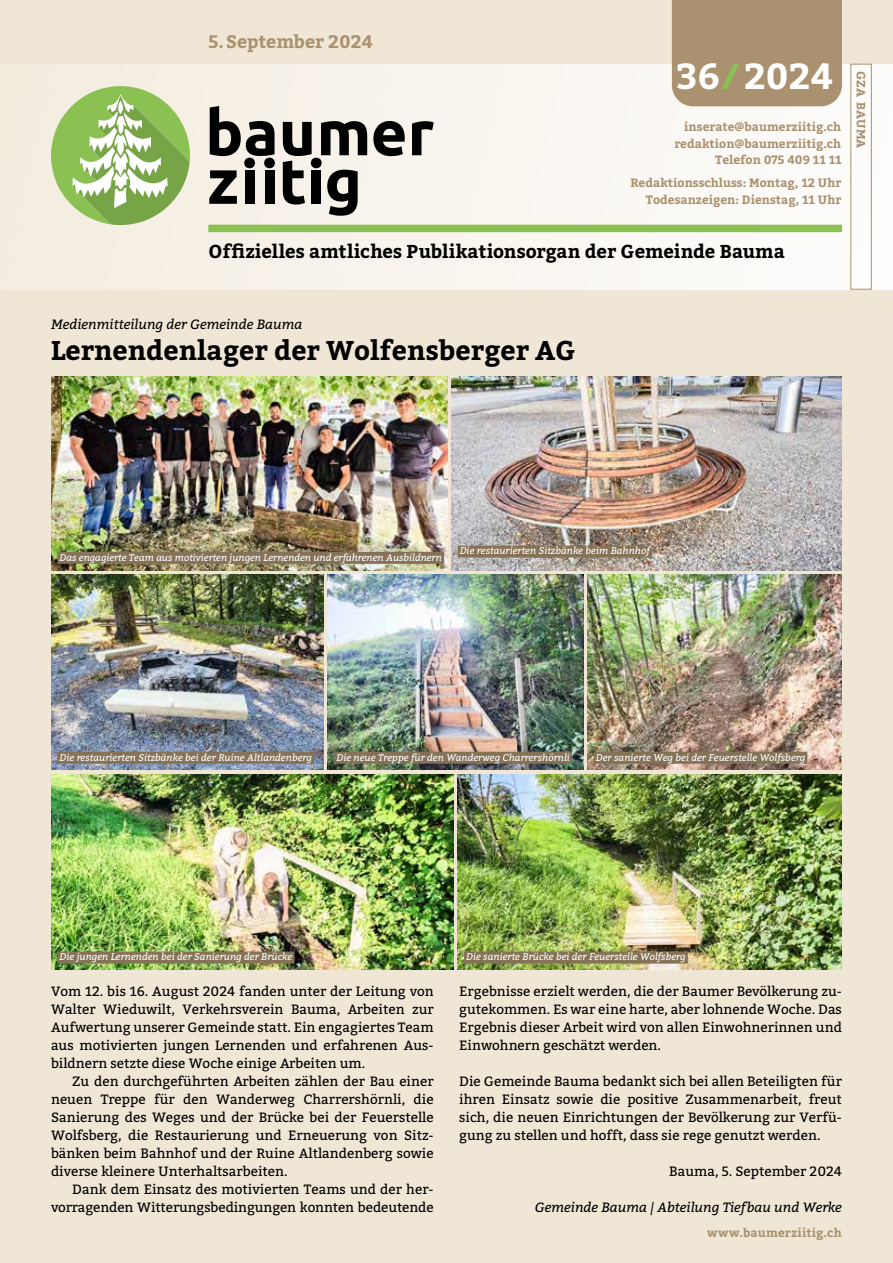
<style>
.page{position:relative;width:893px;height:1263px;background:#f0e6d5}
.page>*{position:absolute;margin:0;border:0;box-sizing:border-box;transform-origin:0 0}
.t1{font:700 36px "Bitter";letter-spacing:-.005em;color:#fff}
.t2{font:700 27px "Bitter";color:#000}
.t3{font:700 18.6px "Bitter";color:#000}
.t4{font:700 18px "Bitter";letter-spacing:-.005em;color:#aa916f}
.t5{font:13.5px/18px "Bitter";color:#000;text-align:justify}
.t6{font:italic 13.5px "Bitter";color:#000}
.t7{font:700 12px/16.5px "Bitter";color:#aa916f;text-align:right}
.t8{font:700 12px "Bitter";letter-spacing:.02em;color:#aa916f}
.t9{font:italic 9.75px "Bitter";color:#fff}
.s1{color:#8bc052}
</style>
<div class="page">
<div style="left:0;top:64px;width:893px;height:226px;background:linear-gradient(to right,#f3ecdf,#fdfcfa)"></div>
<div style="left:208px;top:225px;width:634px;height:7px;background:#8bc052"></div>
<div style="left:850px;top:64px;width:22px;height:226px;border:1px solid #aa916f"></div>
<svg style="left:373px;top:121px;width:32px;height:35px"></svg>
<svg style="left:412px;top:121px;width:22px;height:34px"></svg>
<svg style="left:209px;top:106px;width:66px;height:98px;background:#87847e"></svg>
<div style="left:265px;top:170px;width:9px;height:34px;background:#000"></div>
<svg style="left:283px;top:121px;width:84px;height:95px;background:#84827d"></svg>
<svg style="left:51px;top:86px;width:139px;height:139px"></svg>
<div style="left:672px;top:0;width:170px;height:106px;background:#aa916f"></div>
<img style="left:51px;top:574px;width:273px;height:196px">
<img style="left:451px;top:376px;width:391px;height:194px">
<img style="left:328px;top:574px;width:255px;height:196px">
<img style="left:587px;top:574px;width:255px;height:196px">
<img style="left:51px;top:376px;width:396px;height:194px">
<img style="left:458px;top:774px;width:384px;height:196px">
<img style="left:51px;top:774px;width:402px;height:196px">
<div style="left:57px;top:552px;width:387px;height:12px;background:#857257"></div>
<div style="left:458px;top:546px;width:194px;height:12px;background:#857257"></div>
<div style="left:57px;top:752px;width:257px;height:12px;background:#857257"></div>
<div style="left:334px;top:752px;width:238px;height:12px;background:#857257"></div>
<div style="left:594px;top:752px;width:213px;height:12px;background:#857257"></div>
<div style="left:57px;top:951px;width:237px;height:12px;background:#857257"></div>
<div style="left:464px;top:951px;width:224px;height:12px;background:#857257"></div>
<h3 class="t4" style="left:208px;top:28px;width:166px">5.September 2024</h3>
<h1 class="t1" style="left:676px;top:48px;width:159px">36<span class="s1">/</span>2024</h1>
<p class="t7" style="left:674px;top:118px;width:169px">inserate@baumerziitig.ch redaktion@baumerziitig.ch<br>Telefon 075 409 11 11</p>
<p class="t7" style="left:630px;top:174px;width:212px">Redaktionsschluss: Montag, 12 Uhr<br>Todesanzeigen: Dienstag, 11 Uhr</p>
<h3 class="t3" style="left:208px;top:237px;width:578px">Offizielles amtliches Publikationsorgan der Gemeinde Bauma</h3>
<p class="t7" style="left:870px;top:71px;width:79px;rotate:90deg">GZA BAUMA</p>
<p class="t6" style="left:51px;top:315px;width:253px">Medienmitteilung der Gemeinde Bauma</p>
<h2 class="t2" style="left:51px;top:329px;width:526px">Lernendenlager der Wolfensberger AG</h2>
<p class="t9" style="left:60px;top:550px;width:384px">Das engagierte Team aus motivierten jungen Lernenden und erfahrenen Ausbildnern</p>
<p class="t9" style="left:460px;top:544px;width:191px">Die restaurierten Sitzbänke beim Bahnhof</p>
<p class="t9" style="left:60px;top:750px;width:254px">Die restaurierten Sitzbänke bei der Ruine Altlandenberg</p>
<p class="t9" style="left:336px;top:750px;width:235px">Die neue Treppe für den Wanderweg Charrershörnli</p>
<p class="t9" style="left:596px;top:750px;width:211px">Der sanierte Weg bei der Feuerstelle Wolfsberg</p>
<p class="t9" style="left:60px;top:950px;width:234px">Die jungen Lernenden bei der Sanierung der Brücke</p>
<p class="t9" style="left:466px;top:950px;width:221px">Die sanierte Brücke bei der Feuerstelle Wolfsberg</p>
<p class="t5" style="left:51px;top:981px;width:384px">Vom 12. bis 16. August 2024 fanden unter der Leitung von Walter Wieduwilt, Verkehrsverein Bauma, Arbeiten zur Aufwertung unserer Gemeinde statt. Ein engagiertes Team aus motivierten jungen Lernenden und erfahrenen Aus&shy;bildnern setzte diese Woche einige Arbeiten um.</p>
<p class="t5" style="left:51px;top:1071px;width:384px;text-indent:21px">Zu den durchgeführten Arbeiten zählen der Bau einer neuen Treppe für den Wanderweg Charrershörnli, die Sanierung des Weges und der Brücke bei der Feuerstelle Wolfsberg, die Restaurierung und Erneuerung von Sitz&shy;bänken beim Bahnhof und der Ruine Altlandenberg sowie diverse kleinere Unterhaltsarbeiten.</p>
<p class="t5" style="left:51px;top:1179px;width:384px;text-align:right">Dank dem Einsatz des motivierten Teams und der her&shy;vorragenden Witterungsbedingungen konnten bedeutende</p>
<p class="t5" style="left:459px;top:981px;width:384px">Ergebnisse erzielt werden, die der Baumer Bevölkerung zu&shy;gutekommen. Es war eine harte, aber lohnende Woche. Das Ergebnis dieser Arbeit wird von allen Einwohnerinnen und Einwohnern geschätzt werden.</p>
<p class="t5" style="left:459px;top:1071px;width:384px">Die Gemeinde Bauma bedankt sich bei allen Beteiligten für ihren Einsatz sowie die positive Zusammenarbeit, freut sich, die neuen Einrichtungen der Bevölkerung zur Verfü&shy;gung zu stellen und hofft, dass sie rege genutzt werden.</p>
<p class="t5" style="left:669px;top:1161px;width:174px">Bauma, 5. September 2024</p>
<p class="t6" style="left:535px;top:1197px;width:309px">Gemeinde Bauma | Abteilung Tiefbau und Werke</p>
<p class="t8" style="left:707px;top:1224px;width:136px">www.baumerziitig.ch</p>
</div>
